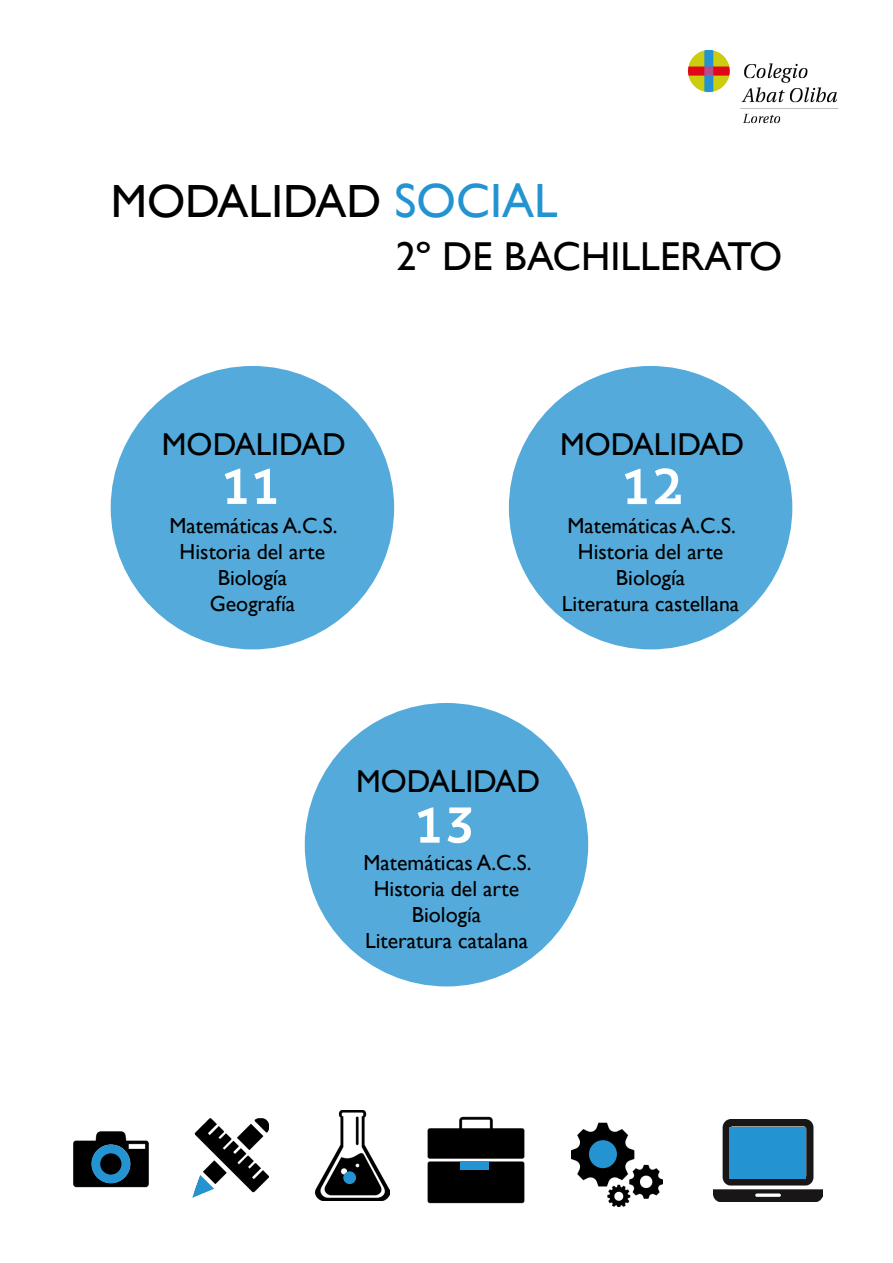
<style>
.page{position:relative;width:893px;height:1263px;background:#fff}
.page>*{position:absolute;margin:0;border:0;box-sizing:border-box;transform-origin:0 0}
.t1{font:50.1px "Trend Slab One";color:#fff}
.t2{font:46.5px "Gill Sans";color:#000}
.t3{font:40.35px "Gill Sans";color:#000}
.t4{font:31.65px "Gill Sans";color:#000}
.t5{font:21.75px "Gill Sans";color:#000}
.s1{font-size:48px;color:#2493d1}
</style>
<div class="page">
<div style="left:111px;top:366px;width:283px;height:283px;background:#54abdb;border-radius:50%"></div>
<div style="left:509px;top:366px;width:283px;height:283px;background:#54abdb;border-radius:50%"></div>
<div style="left:305px;top:703px;width:283px;height:283px;background:#54abdb;border-radius:50%"></div>
<img style="left:688px;top:50px;width:151px;height:74px">
<img style="left:428px;top:1116px;width:97px;height:88px">
<img style="left:194px;top:1118px;width:75px;height:75px">
<img style="left:315px;top:1110px;width:74px;height:90px">
<img style="left:572px;top:1122px;width:90px;height:85px">
<img style="left:713px;top:1120px;width:110px;height:81px">
<img style="left:73px;top:1131px;width:76px;height:57px">
<div style="left:91px;top:1144px;width:39px;height:39px;border:9px solid #2493d1;border-radius:50%"></div>
<div style="left:589px;top:1140px;width:28px;height:28px;background:#2493d1;border-radius:50%"></div>
<div style="left:343px;top:1171px;width:13px;height:13px;background:#2493d1;border-radius:50%"></div>
<svg style="left:192px;top:1175px;width:22px;height:23px"></svg>
<div style="left:730px;top:1127px;width:76px;height:51px;background:#2493d1"></div>
<div style="left:461px;top:1162px;width:28px;height:8px;background:#2493d1"></div>
<p class="t2" style="left:111px;top:174px;width:448px">MODALIDAD <span class="s1">SOCIAL</span></p>
<p class="t3" style="left:396px;top:233px;width:388px">2º DE BACHILLERATO</p>
<p class="t4" style="left:162px;top:425px;width:186px">MODALIDAD</p>
<p class="t1" style="left:221px;top:454px;width:61px">11</p>
<p class="t5" style="left:169px;top:512px;width:170px">Matemáticas A.C.S.</p>
<p class="t5" style="left:180px;top:539px;width:147px">Historia del arte</p>
<p class="t5" style="left:218px;top:565px;width:71px">Biología</p>
<p class="t5" style="left:210px;top:591px;width:87px">Geografía</p>
<p class="t4" style="left:560px;top:425px;width:186px">MODALIDAD</p>
<p class="t1" style="left:621px;top:454px;width:66px">12</p>
<p class="t5" style="left:568px;top:512px;width:170px">Matemáticas A.C.S.</p>
<p class="t5" style="left:578px;top:539px;width:147px">Historia del arte</p>
<p class="t5" style="left:616px;top:565px;width:71px">Biología</p>
<p class="t5" style="left:562px;top:591px;width:179px">Literatura castellana</p>
<p class="t4" style="left:356px;top:762px;width:186px">MODALIDAD</p>
<p class="t1" style="left:414px;top:793px;width:64px">13</p>
<p class="t5" style="left:363px;top:849px;width:170px">Matemáticas A.C.S.</p>
<p class="t5" style="left:374px;top:875px;width:147px">Historia del arte</p>
<p class="t5" style="left:412px;top:902px;width:71px">Biología</p>
<p class="t5" style="left:365px;top:928px;width:164px">Literatura catalana</p>
</div>
